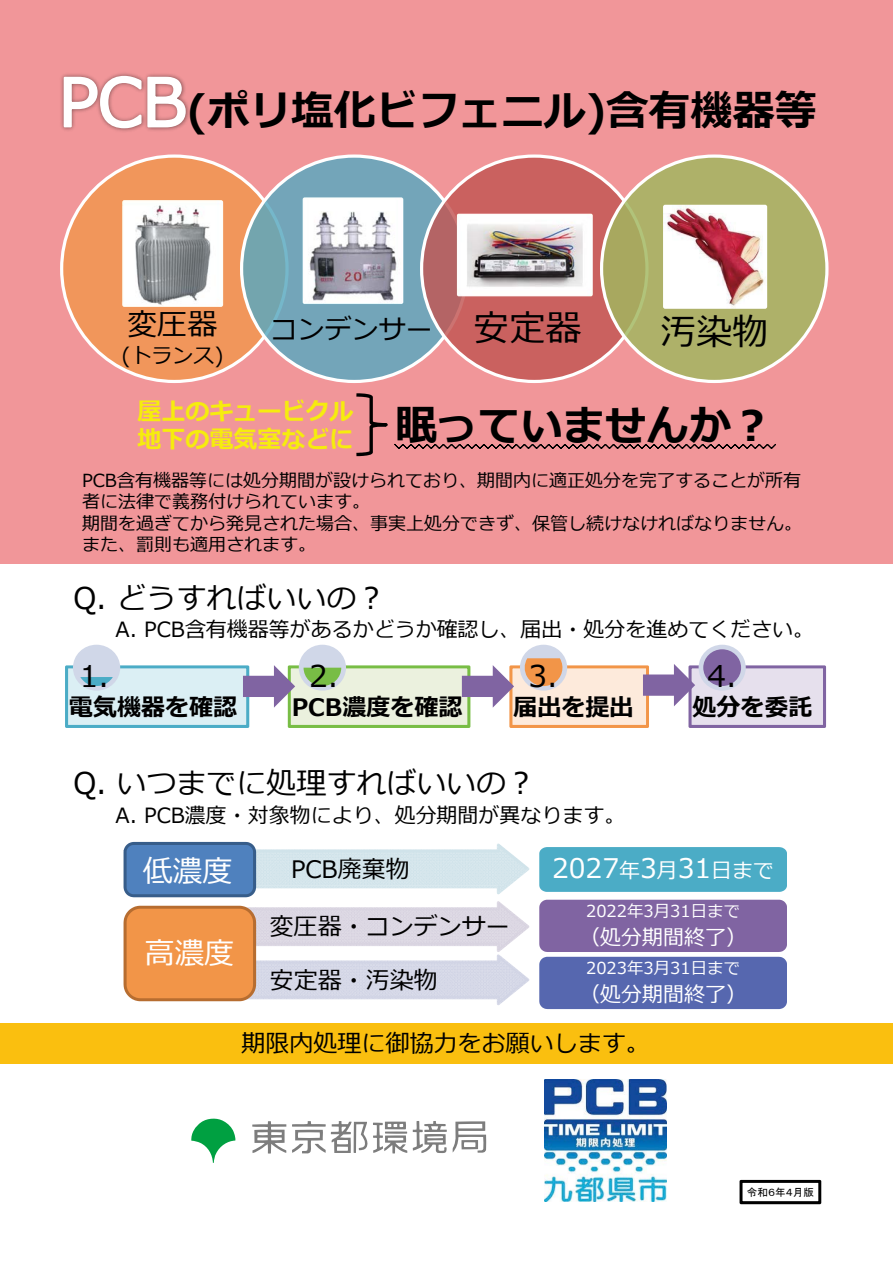
<style>
.page{position:relative;width:893px;height:1263px;background:#fff}
.page>*{position:absolute;margin:0;border:0;box-sizing:border-box;transform-origin:0 0}
.t1{font:700 42px "Meiryo";color:#000}
.t2{font:36px "Meiryo";color:#000}
.t3{font:30px "Meiryo";color:#000}
.t4{font:30px "Meiryo";color:#fff}
.t5{font:27px "Meiryo";color:#fff}
.t6{font:27px "Meiryo";color:#000}
.t7{font:24px "Meiryo";color:#000}
.t8{font:700 24px/28.8px "Meiryo";color:#f6ec0e}
.t9{font:700 24px "Meiryo";color:#000}
.t10{font:21px "Meiryo";color:#000}
.t11{font:21px "Meiryo";color:#fff}
.t12{font:18px/21.6px "Meiryo";color:#000}
.t13{font:16.5px "Meiryo";color:#fff}
.t14{font:10.5px "MS P Gothic";color:#000}
.s1{font-size:36px}
.s2{font-size:21px}
</style>
<div class="page">
<div style="left:0;top:1023px;width:893px;height:40px;background:#fabf0f"></div>
<svg style="left:191px;top:1118px;width:44px;height:45px"></svg>
<svg style="left:252px;top:1121px;width:34px;height:33px"></svg>
<svg style="left:413px;top:1121px;width:73px;height:32px"></svg>
<svg style="left:292px;top:1121px;width:115px;height:33px"></svg>
<hr style="left:385px;top:1131px;width:22px;height:3px;background:#7d7d7d">
<img style="left:544px;top:1080px;width:122px;height:122px">
<div style="left:73px;top:645px;width:47px;height:46px;background:#d0d7e8;border-radius:50%"></div>
<div style="left:299px;top:645px;width:47px;height:46px;background:#d0d7e8;border-radius:50%"></div>
<div style="left:520px;top:645px;width:47px;height:46px;background:#d0d7e8;border-radius:50%"></div>
<div style="left:699px;top:645px;width:47px;height:46px;background:#d0d7e8;border-radius:50%"></div>
<div style="left:703px;top:649px;width:38px;height:37px;background:#8064a2;border-radius:50%"></div>
<svg style="left:65px;top:658px;width:761px;height:70px"></svg>
<svg style="left:739px;top:1180px;width:82px;height:24px"></svg>
<div style="left:0;top:0;width:893px;height:564px;background:#f19699"></div>
<svg style="left:356px;top:393px;width:32px;height:63px"></svg>
<svg style="left:394px;top:443px;width:382px;height:6px"></svg>
<div style="left:62px;top:156px;width:225px;height:225px;background:#f1965b;border-radius:50%"></div>
<img style="left:61px;top:73px;width:128px;height:58px">
<svg style="left:63px;top:75px;width:124px;height:54px"></svg>
<svg style="left:242px;top:156px;width:225px;height:225px;background:#78a9ba"></svg>
<svg style="left:422px;top:156px;width:225px;height:225px;background:#c96967"></svg>
<svg style="left:602px;top:156px;width:225px;height:225px;background:#b0b26d"></svg>
<img style="left:663px;top:205px;width:104px;height:104px">
<img style="left:122px;top:200px;width:101px;height:107px">
<img style="left:303px;top:197px;width:100px;height:107px">
<img style="left:457px;top:214px;width:136px;height:82px">
<svg style="left:539px;top:847px;width:248px;height:163px;background:#6f86b8"></svg>
<img style="left:143px;top:901px;width:386px;height:51px">
<img style="left:143px;top:954px;width:386px;height:51px">
<img style="left:256px;top:843px;width:273px;height:51px">
<svg style="left:124px;top:842px;width:132px;height:55px;background:#4d7db7"></svg>
<svg style="left:124px;top:906px;width:132px;height:95px;background:#ec9248"></svg>
<h1 class="t1" style="left:187px;top:82px;width:631px">(ポリ塩化ビフェニル)含有機器等</h1>
<h3 class="t3" style="left:128px;top:303px;width:91px">変圧器</h3>
<p class="t10" style="left:121px;top:341px;width:104px">(トランス)</p>
<h3 class="t6" style="left:271px;top:311px;width:312px">コンデンサー <span class="s1">安定器</span></h3>
<h2 class="t2" style="left:660px;top:307px;width:109px">汚染物</h2>
<h3 class="t8" style="left:137px;top:398px;width:637px">屋上のキュービクル<br>地下の電気室などに <sup>眠っていませんか？</sup></h3>
<p class="t12" style="left:82px;top:470px;width:721px">PCB含有機器等には処分期間が設けられており、期間内に適正処分を完了することが所有者に法律で義務付けられています。<br>期間を過ぎてから発見された場合、事実上処分できず、保管し続けなければなりません。また、罰則も適用されます。</p>
<h3 class="t3" style="left:74px;top:577px;width:314px">Q. どうすればいいの？</h3>
<p class="t10" style="left:116px;top:615px;width:700px">A. PCB含有機器等があるかどうか確認し、届出・処分を進めてください。</p>
<h3 class="t3" style="left:80px;top:656px;width:31px">1.</h3>
<h3 class="t3" style="left:309px;top:656px;width:31px">2.</h3>
<h3 class="t3" style="left:528px;top:656px;width:31px">3.</h3>
<h3 class="t3" style="left:708px;top:656px;width:31px">4.</h3>
<h3 class="t9" style="left:69px;top:691px;width:170px">電気機器を確認</h3>
<h3 class="t9" style="left:292px;top:691px;width:172px">PCB濃度を確認</h3>
<h3 class="t9" style="left:513px;top:691px;width:122px">届出を提出</h3>
<h3 class="t9" style="left:692px;top:691px;width:122px">処分を委託</h3>
<h3 class="t3" style="left:74px;top:762px;width:464px">Q. いつまでに処理すればいいの？</h3>
<p class="t10" style="left:116px;top:800px;width:511px">A. PCB濃度・対象物により、処分期間が異なります。</p>
<h3 class="t4" style="left:143px;top:850px;width:91px">低濃度</h3>
<h3 class="t4" style="left:145px;top:932px;width:91px">高濃度</h3>
<h3 class="t7" style="left:291px;top:853px;width:120px">PCB廃棄物</h3>
<h3 class="t7" style="left:270px;top:909px;width:242px">変圧器・コンデンサー</h3>
<h3 class="t7" style="left:270px;top:963px;width:170px">安定器・汚染物</h3>
<h3 class="t5" style="left:552px;top:850px;width:224px">2027<span class="s2">年</span>3<span class="s2">月</span>31<span class="s2">日まで</span></h3>
<p class="t13" style="left:586px;top:899px;width:156px">2022年3月31日まで</p>
<p class="t11" style="left:579px;top:923px;width:169px">（処分期間終了）</p>
<p class="t13" style="left:586px;top:957px;width:156px">2023年3月31日まで</p>
<p class="t11" style="left:579px;top:980px;width:169px">（処分期間終了）</p>
<h3 class="t7" style="left:241px;top:1026px;width:410px">期限内処理に御協力をお願いします。</h3>
<p class="t14" style="left:747px;top:1186px;width:69px">令和６年４月版</p>
</div>
